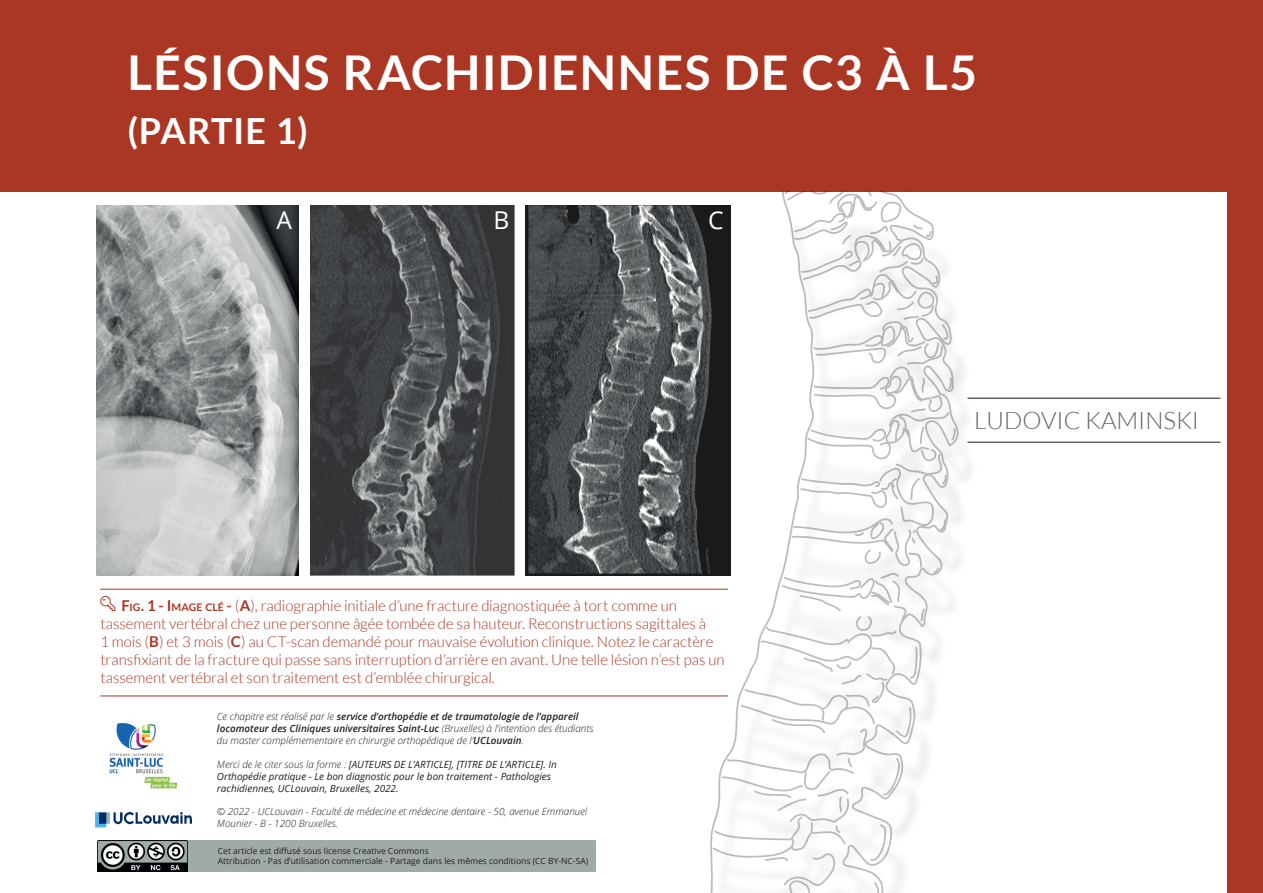
<style>
.page{position:relative;width:1263px;height:893px;background:#fff}
.page>*{position:absolute;margin:0;border:0;box-sizing:border-box;transform-origin:0 0}
.TITRE_Chapitre{font:700 48px "Lato";letter-spacing:.025em;color:#fff}
.TITRE_Chapitre-2{font:700 36px "Lato";letter-spacing:.02em;color:#fff}
.t1{font:24.6px "Open Sans";color:#fff}
.NOM_AUTEURS{font:300 24px "Lato";color:#636366}
.t2{font:300 15px/18px "Lato";letter-spacing:-.005em;color:#aa3724}
.t3{font:italic 300 9.9px/11.9px "Open Sans";color:#231f20}
.t4{font:italic 9.9px/11.9px "Open Sans";color:#231f20}
.t5{font:8.55px/10.2px "Open Sans";color:#231f20}
.s1{font-family:"Segoe MDL2 Assets";font-weight:400}
.s2{font-weight:700}
.s3{font-weight:700;font-size:10.5px}
.s4{font-weight:600}
.s5{font-weight:300}
</style>
<div class="page">
<div style="left:0;top:0;width:1227px;height:191px;background:#aa3724"></div>
<hr style="left:967px;top:397px;width:253px;height:2px;background:#636366">
<hr style="left:967px;top:441px;width:253px;height:2px;background:#636366">
<div style="left:1227px;top:0;width:36px;height:893px;background:#aa3724"></div>
<div style="left:713px;top:221px;width:265px;height:672px;background:#fff"></div>
<svg style="left:710px;top:191px;width:246px;height:702px"></svg>
<hr style="left:100px;top:589px;width:628px;height:1px;background:#aa3724">
<hr style="left:100px;top:696px;width:628px;height:1px;background:#aa3724">
<img style="left:96px;top:205px;width:203px;height:370px">
<img style="left:526px;top:205px;width:204px;height:370px">
<img style="left:310px;top:205px;width:204px;height:371px">
<img style="left:109px;top:723px;width:69px;height:66px">
<img style="left:95px;top:812px;width:97px;height:16px">
<div style="left:186px;top:840px;width:410px;height:32px;background:#a1aba5"></div>
<img style="left:98px;top:840px;width:90px;height:32px">
<p class="TITRE_Chapitre" style="left:128px;top:45px;width:851px">LÉSIONS RACHIDIENNES DE C3 À L5</p>
<p class="TITRE_Chapitre-2" style="left:128px;top:110px;width:182px">(PARTIE 1)</p>
<p class="t1" style="left:276px;top:204px;width:17px">A</p>
<p class="t1" style="left:493px;top:204px;width:17px">B</p>
<p class="t1" style="left:708px;top:204px;width:17px">C</p>
<p class="t2" style="left:100px;top:596px;width:626px"><span class="s1">Ÿ</span> <span class="s2">F</span><span class="s3">IG</span><span class="s2">. 1 - I</span> <span class="s3">MAGE CLÉ</span> <span class="s2">-</span> (<span class="s2">A</span>), radiographie initiale d’une fracture diagnostiquée à tort comme un tassement vertébral chez une personne âgée tombée de sa hauteur. Reconstructions sagittales à<br>1 mois (<span class="s2">B</span>) et 3 mois (<span class="s2">C</span>) au CT-scan demandé pour mauvaise évolution clinique. Notez le caractère transfixiant de la fracture qui passe sans interruption d’arrière en avant. Une telle lésion n’est pas un tassement vertébral et son traitement est d’emblée chirurgical.</p>
<p class="t3" style="left:217px;top:710px;width:378px">Ce chapitre est réalisé par le <span class="s4">service d’orthopédie et de traumatologie de l’appareil locomoteur des Cliniques universitaires Saint-Luc</span> (Bruxelles) à l’intention des étudiants du master complémementaire en chirurgie orthopédique de l’<span class="s4">UCLouvain</span>.</p>
<p class="t4" style="left:217px;top:758px;width:341px"><span class="s5">Merci de le citer sous la forme :</span> [AUTEURS DE L’ARTICLE], [TITRE DE L’ARTICLE]. In<br>Orthopédie pratique - Le bon diagnostic pour le bon traitement - Pathologies rachidiennes, UCLouvain, Bruxelles, 2022.</p>
<p class="t3" style="left:217px;top:806px;width:372px">© 2022 - UCLouvain - Faculté de médecine et médecine dentaire - 50, avenue Emmanuel<br>Mounier - B - 1200 Bruxelles.</p>
<p class="t5" style="left:218px;top:845px;width:372px">Cet article est diffusé sous license Creative Commons<br>Attribution - Pas d’utilisation commerciale - Partage dans les mêmes conditions (CC BY-NC-SA)</p>
<p class="NOM_AUTEURS" style="left:974px;top:407px;width:226px">LUDOVIC KAMINSKI</p>
</div>
